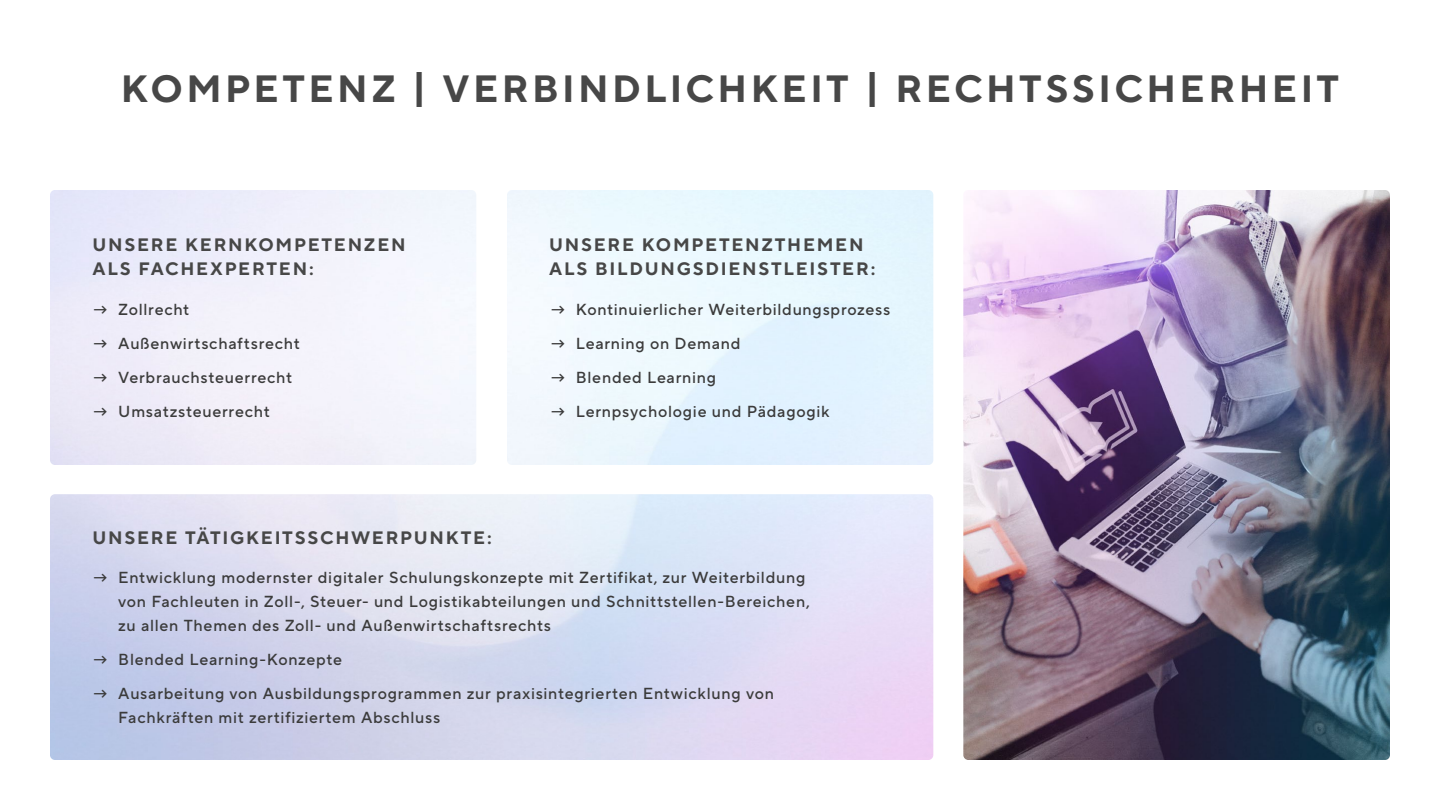
<style>
.page{position:relative;width:1440px;height:810px;background:#fff}
.page>*{position:absolute;margin:0;border:0;box-sizing:border-box;transform-origin:0 0}
.t1{font:700 38px "TT Norms Pro";letter-spacing:.09em;color:#474747}
.t2{font:700 18px/24px "TT Norms Pro";letter-spacing:.095em;color:#474747}
.t3{font:500 16px/24px "TT Norms Pro";letter-spacing:.045em;color:#3b3b3b}
</style>
<div class="page">
<img style="left:963px;top:190px;width:427px;height:570px">
<h1 class="t1" style="left:121px;top:60px;width:1220px">KOMPETENZ | VERBINDLICHKEIT | RECHTSSICHERHEIT</h1>
<p class="t2" style="left:93px;top:233px;width:315px">UNSERE KERNKOMPETENZEN<br>ALS FACHEXPERTEN:</p>
<p class="t2" style="left:549px;top:233px;width:328px">UNSERE KOMPETENZTHEMEN<br>ALS BILDUNGSDIENSTLEISTER:</p>
<p class="t3" style="left:93px;top:297px;width:98px">→ Zollrecht</p>
<p class="t3" style="left:93px;top:331px;width:209px">→ Außenwirtschaftsrecht</p>
<p class="t3" style="left:93px;top:365px;width:201px">→ Verbrauchsteuerrecht</p>
<p class="t3" style="left:93px;top:399px;width:179px">→ Umsatzsteuerrecht</p>
<p class="t2" style="left:93px;top:525px;width:401px">UNSERE TÄTIGKEITSSCHWERPUNKTE:</p>
<p class="t3" style="left:550px;top:297px;width:342px">→ Kontinuierlicher Weiterbildungsprozess</p>
<p class="t3" style="left:550px;top:331px;width:192px">→ Learning on Demand</p>
<p class="t3" style="left:550px;top:365px;width:167px">→ Blended Learning</p>
<p class="t3" style="left:550px;top:399px;width:281px">→ Lernpsychologie und Pädagogik</p>
<p class="t3" style="left:118px;top:566px;width:693px;text-indent:-26px">→ Entwicklung modernster digitaler Schulungskonzepte mit Zertifikat, zur Weiterbildung von Fachleuten in Zoll-, Steuer- und Logistikabteilungen und Schnittstellen-Bereichen, zu allen Themen des Zoll- und Außenwirtschaftsrechts</p>
<p class="t3" style="left:93px;top:648px;width:251px">→ Blended Learning-Konzepte</p>
<p class="t3" style="left:118px;top:682px;width:657px;text-indent:-26px">→ Ausarbeitung von Ausbildungsprogrammen zur praxisintegrierten Entwicklung von<br>Fachkräften mit zertifiziertem Abschluss</p>
</div>
